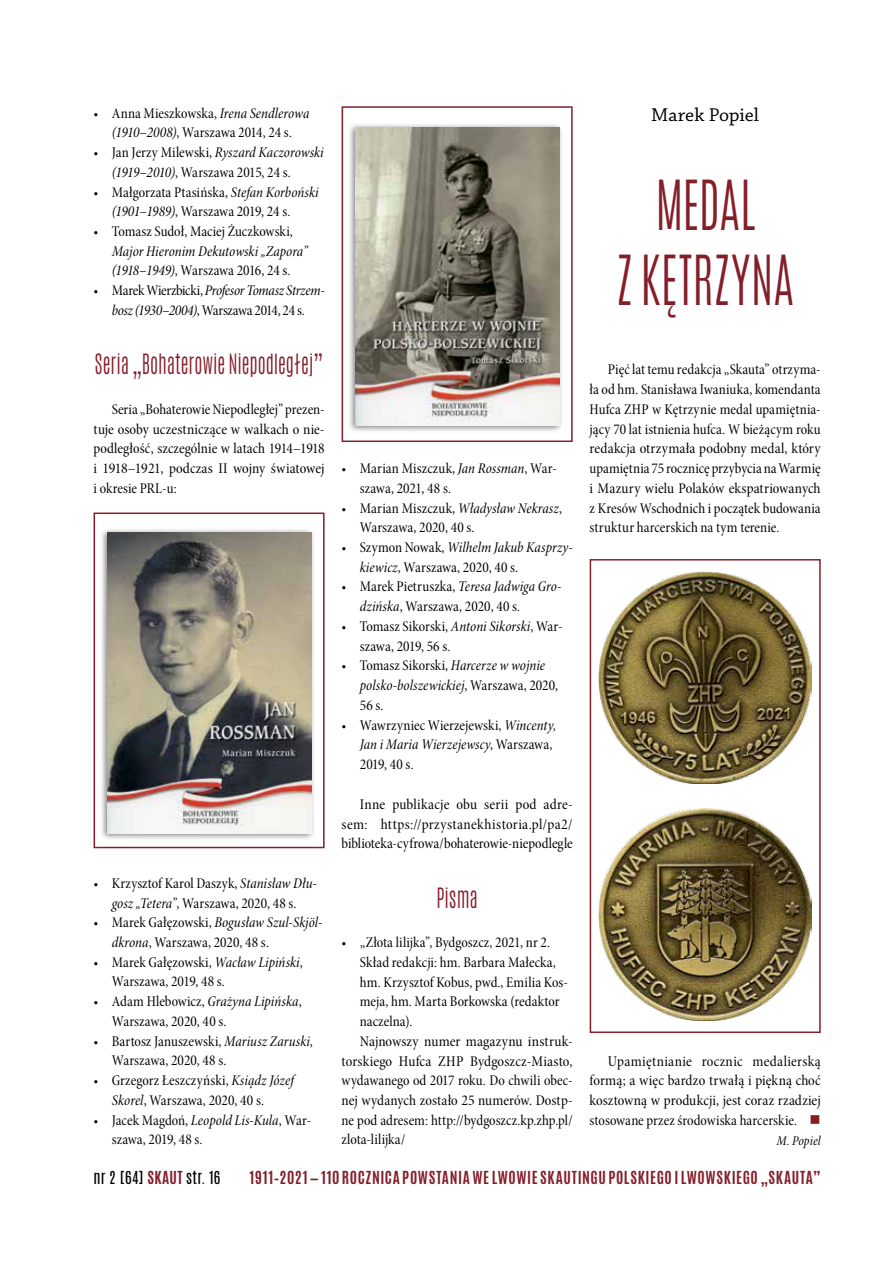
<style>
.page{position:relative;width:893px;height:1263px;background:#fff}
.page>*{position:absolute;margin:0;border:0;box-sizing:border-box;transform-origin:0 0}
.t1{font:300 57.6px/75px "Antonio";letter-spacing:.005em;color:#841f2a;text-align:center;scale:.83 1}
.t2{font:300 23.4px "Antonio";color:#841c2a;scale:.83 1}
.t3{font:19.5px "Chaparral Pro Capt";color:#000}
.t4{font:15px/19.8px "Minion Pro Cn Subh";color:#000}
.t5{font:15px "Minion Pro Cn It Subh";letter-spacing:.005em;color:#000}
.t6{font:700 15px "Antonio";letter-spacing:.04em;color:#841f2a}
.t7{font:15px "Minion Pro Cn It Subh";letter-spacing:-.015em;color:#000}
.t8{font:15px "Minion Pro Cn Subh";letter-spacing:-.025em;color:#000}
.t9{font:15px "Antonio";letter-spacing:.02em;color:#000}
.t10{font:13.5px "Minion Pro Cn It Subh";letter-spacing:.01em;color:#000}
.s1{font-family:"Minion Pro Cn It Subh"}
.s2{font-family:"Minion Pro Cn Subh"}
.s3{color:#841f2a}
.s4{font-weight:700;color:#841f2a}
</style>
<div class="page">
<div style="left:342px;top:106px;width:231px;height:336px;border:2px solid #841f2a"></div>
<div style="left:94px;top:512px;width:231px;height:336px;border:2px solid #841f2a"></div>
<div style="left:590px;top:559px;width:231px;height:474px;border:2px solid #841f2a"></div>
<div style="left:99px;top:527px;width:217px;height:314px;background:#000;opacity:.5"></div>
<img style="left:107px;top:532px;width:204px;height:302px">
<div style="left:347px;top:122px;width:217px;height:311px;background:#000;opacity:.5"></div>
<img style="left:355px;top:128px;width:204px;height:298px">
<img style="left:599px;top:572px;width:212px;height:211px">
<img style="left:599px;top:809px;width:212px;height:211px">
<p class="t4" style="left:94px;top:103px;width:217px;text-align:center">• Anna Mieszkowska, <span class="s1">Irena Sendlerowa (1910–2008)</span>, Warszawa 2014, 24 s.</p>
<p class="t4" style="left:112px;top:143px;width:213px;text-indent:-18px">• Jan Jerzy Milewski, <span class="s1">Ryszard Kaczorowski (1919–2010)</span>, Warszawa 2015, 24 s.</p>
<p class="t4" style="left:112px;top:182px;width:208px;text-indent:-18px">• Małgorzata Ptasińska, <span class="s1">Stefan Korboński (1901–1989)</span>, Warszawa 2019, 24 s.</p>
<p class="t4" style="left:94px;top:222px;width:201px">• Tomasz Sudoł, Maciej Żuczkowski,</p>
<p class="t5" style="left:112px;top:241px;width:197px">Major Hieronim Dekutowski „Zapora”</p>
<p class="t4" style="left:112px;top:261px;width:180px"><span class="s1">(1918–1949)</span>, Warszawa 2016, 24 s.</p>
<p class="t7" style="left:94px;top:281px;width:233px"><span class="s2">• Marek Wierzbicki,</span> Profesor Tomasz Strzem-</p>
<p class="t8" style="left:112px;top:301px;width:194px"><span class="s1">bosz (1930–2004)</span>, Warszawa 2014, 24 s.</p>
<h2 class="t2" style="left:95px;top:347px;width:277px">Seria „Bohaterowie Niepodległej”</h2>
<p class="t4" style="left:94px;top:399px;width:233px;text-align:justify;text-indent:18px">Seria „Bohaterowie Niepodległej” prezen&shy;tuje osoby uczestniczące w walkach o nie&shy;podległość, szczególnie w latach 1914–1918 i 1918–1921, podczas II wojny światowej i okresie PRL-u:</p>
<p class="t4" style="left:94px;top:873px;width:225px;text-align:center">• Krzysztof Karol Daszyk, <span class="s1">Stanisław Dłu&shy;gosz „Tetera”</span>, Warszawa, 2020, 48 s.</p>
<p class="t5" style="left:94px;top:913px;width:230px"><span class="s2">• Marek Gałęzowski,</span> Bogusław Szul-Skjöl-</p>
<p class="t4" style="left:112px;top:932px;width:159px"><span class="s1">dkrona</span>, Warszawa, 2020, 48 s.</p>
<p class="t4" style="left:112px;top:952px;width:192px;text-indent:-18px">• Marek Gałęzowski, <span class="s1">Wacław Lipiński</span>,<br>Warszawa, 2019, 48 s.</p>
<p class="t4" style="left:112px;top:992px;width:191px;text-indent:-18px">• Adam Hlebowicz, <span class="s1">Grażyna Lipińska</span>,<br>Warszawa, 2020, 40 s.</p>
<p class="t4" style="left:112px;top:1031px;width:203px;text-indent:-18px">• Bartosz Januszewski, <span class="s1">Mariusz Zaruski</span>,<br>Warszawa, 2020, 48 s.</p>
<p class="t4" style="left:112px;top:1071px;width:184px;text-indent:-18px">• Grzegorz Łeszczyński, <span class="s1">Ksiądz Józef<br>Skorel</span>, Warszawa, 2020, 40 s.</p>
<p class="t4" style="left:112px;top:1110px;width:201px;text-indent:-18px">• Jacek Magdoń, <span class="s1">Leopold Lis-Kula</span>, War&shy;szawa, 2019, 48 s.</p>
<h3 class="t3" style="left:651px;top:103px;width:109px">Marek Popiel</h3>
<h1 class="t1" style="left:616px;top:168px;width:186px">Medal<br>z Kętrzyna</h1>
<p class="t4" style="left:360px;top:459px;width:199px;text-indent:-18px">• Marian Miszczuk, <span class="s1">Jan Rossman</span>, War&shy;szawa, 2021, 48 s.</p>
<p class="t4" style="left:360px;top:498px;width:204px;text-indent:-18px">• Marian Miszczuk, <span class="s1">Władysław Nekrasz</span>,<br>Warszawa, 2020, 40 s.</p>
<p class="t5" style="left:342px;top:538px;width:233px"><span class="s2">• Szymon Nowak,</span> Wilhelm Jakub Kasprzy-</p>
<p class="t4" style="left:360px;top:557px;width:160px"><span class="s1">kiewicz</span>, Warszawa, 2020, 40 s.</p>
<p class="t4" style="left:360px;top:577px;width:203px;text-indent:-18px">• Marek Pietruszka, <span class="s1">Teresa Jadwiga Gro&shy;dzińska</span>, Warszawa, 2020, 40 s.</p>
<p class="t4" style="left:360px;top:616px;width:204px;text-indent:-18px">• Tomasz Sikorski, <span class="s1">Antoni Sikorski</span>, War&shy;szawa, 2019, 56 s.</p>
<p class="t4" style="left:342px;top:656px;width:205px">• Tomasz Sikorski, <span class="s1">Harcerze w wojnie</span></p>
<p class="t5" style="left:360px;top:676px;width:200px">polsko-bolszewickiej<span class="s2">, Warszawa, 2020,</span></p>
<p class="t4" style="left:360px;top:695px;width:25px">56 s.</p>
<p class="t4" style="left:342px;top:715px;width:216px">• Wawrzyniec Wierzejewski, <span class="s1">Wincenty,</span></p>
<p class="t5" style="left:360px;top:735px;width:194px">Jan i Maria Wierzejewscy<span class="s2">, Warszawa,</span></p>
<p class="t4" style="left:360px;top:755px;width:55px">2019, 40 s.</p>
<p class="t4" style="left:342px;top:794px;width:233px;text-align:justify;text-indent:18px">Inne publikacje obu serii pod adre&shy;sem: https://przystanekhistoria.pl/pa2/ biblioteka-cyfrowa/bohaterowie-niepodlegle</p>
<h2 class="t2" style="left:436px;top:881px;width:51px">Pisma</h2>
<p class="t4" style="left:342px;top:932px;width:210px">• „Złota lilijka”, Bydgoszcz, 2021, nr 2.</p>
<p class="t4" style="left:360px;top:952px;width:197px">Skład redakcji: hm. Barbara Małecka,</p>
<p class="t4" style="left:360px;top:972px;width:210px">hm. Krzysztof Kobus, pwd., Emilia Kos-</p>
<p class="t4" style="left:360px;top:992px;width:201px">meja, hm. Marta Borkowska (redaktor</p>
<p class="t4" style="left:360px;top:1011px;width:54px">naczelna).</p>
<p class="t4" style="left:360px;top:1031px;width:214px">Najnowszy numer magazynu instruk-</p>
<p class="t4" style="left:342px;top:1051px;width:233px">torskiego Hufca ZHP Bydgoszcz-Miasto,</p>
<p class="t4" style="left:342px;top:1071px;width:233px">wydawanego od 2017 roku. Do chwili obec-</p>
<p class="t4" style="left:342px;top:1090px;width:233px">nej wydanych zostało 25 numerów. Dostp-</p>
<p class="t4" style="left:342px;top:1110px;width:233px">ne pod adresem: http://bydgoszcz.kp.zhp.pl/</p>
<p class="t4" style="left:342px;top:1130px;width:65px">zlota-lilijka/</p>
<p class="t4" style="left:590px;top:360px;width:233px;text-align:justify;text-indent:18px">Pięć lat temu redakcja „Skauta” otrzyma&shy;ła od hm. Stanisława Iwaniuka, komendanta Hufca ZHP w Kętrzynie medal upamiętnia&shy;jący 70 lat istnienia hufca. W bieżącym roku redakcja otrzymała podobny medal, który upamiętnia 75 rocznicę przybycia na Warmię i Mazury wielu Polaków ekspatriowanych z Kresów Wschodnich i początek budowania struktur harcerskich na tym terenie.</p>
<p class="t4" style="left:590px;top:1051px;width:233px;text-align:justify;text-indent:18px">Upamiętnianie rocznic medalierską formą; a więc bardzo trwałą i piękną choć kosztowną w produkcji, jest coraz rzadziej stosowane przez środowiska harcerskie. <span class="s3">■</span></p>
<p class="t10" style="left:777px;top:1132px;width:46px">M. Popiel</p>
<p class="t9" style="left:94px;top:1166px;width:128px">NR 2 [64] <span class="s4">SKAUT</span> STR. 16</p>
<p class="t6" style="left:249px;top:1166px;width:573px">1911–2021 — 110 ROCZNICA POWSTANIA WE LWOWIE SKAUTINGU POLSKIEGO I LWOWSKIEGO „SKAUTA”</p>
</div>
